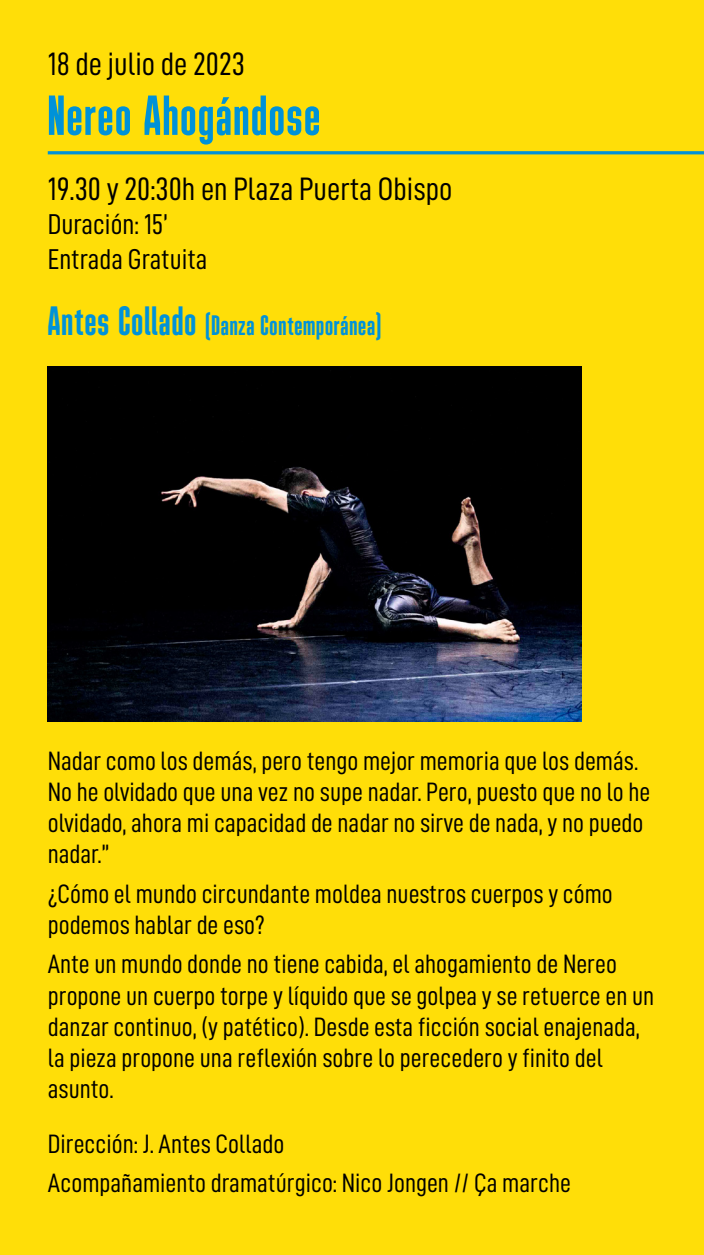
<style>
.page{position:relative;width:704px;height:1255px;background:#fff}
.page>*{position:absolute;margin:0;border:0;box-sizing:border-box;transform-origin:0 0}
.t1{font:56.25px "Bulevar";letter-spacing:.03em;color:#0092d8}
.t2{font:32.5px "D DIN Condensed";color:#000}
.t3{font:28.75px/34.5px "D DIN Condensed";color:#000}
.t4{font:28.12px "Bulevar";letter-spacing:.03em;color:#0092d8}
.t5{font:26.62px/31.2px "D DIN Condensed";color:#000}
.s1{font-size:40.94px}
</style>
<div class="page">
<div style="left:0;top:0;width:703px;height:1255px;background:#ffde08"></div>
<hr style="left:48px;top:151px;width:655px;height:3px;background:#0092d8">
<img style="left:48px;top:366px;width:533px;height:356px">
<p class="t2" style="left:48px;top:46px;width:198px">18 de julio de 2023</p>
<h1 class="t1" style="left:48px;top:84px;width:274px">Nereo Ahogándose</h1>
<p class="t2" style="left:48px;top:171px;width:406px">19.30 y 20:30h en Plaza Puerta Obispo</p>
<p class="t3" style="left:48px;top:207px;width:161px">Duración: 15’<br>Entrada Gratuita</p>
<p class="t4" style="left:48px;top:309px;width:335px"><span class="s1">Antes Collado</span> (Danza Contemporánea)</p>
<p class="t5" style="left:48px;top:744px;width:604px">Nadar como los demás, pero tengo mejor memoria que los demás.<br>No he olvidado que una vez no supe nadar. Pero, puesto que no lo he olvidado, ahora mi capacidad de nadar no sirve de nada, y no puedo nadar.”</p>
<p class="t5" style="left:48px;top:878px;width:566px">¿Cómo el mundo circundante moldea nuestros cuerpos y cómo podemos hablar de eso?</p>
<p class="t5" style="left:48px;top:948px;width:607px">Ante un mundo donde no tiene cabida, el ahogamiento de Nereo propone un cuerpo torpe y líquido que se golpea y se retuerce en un danzar continuo, (y patético). Desde esta ficción social enajenada, la pieza propone una reflexión sobre lo perecedero y finito del asunto.</p>
<p class="t5" style="left:48px;top:1124px;width:524px;line-height:39.4px">Dirección: J. Antes Collado<br>Acompañamiento dramatúrgico: Nico Jongen // Ça marche</p>
</div>
